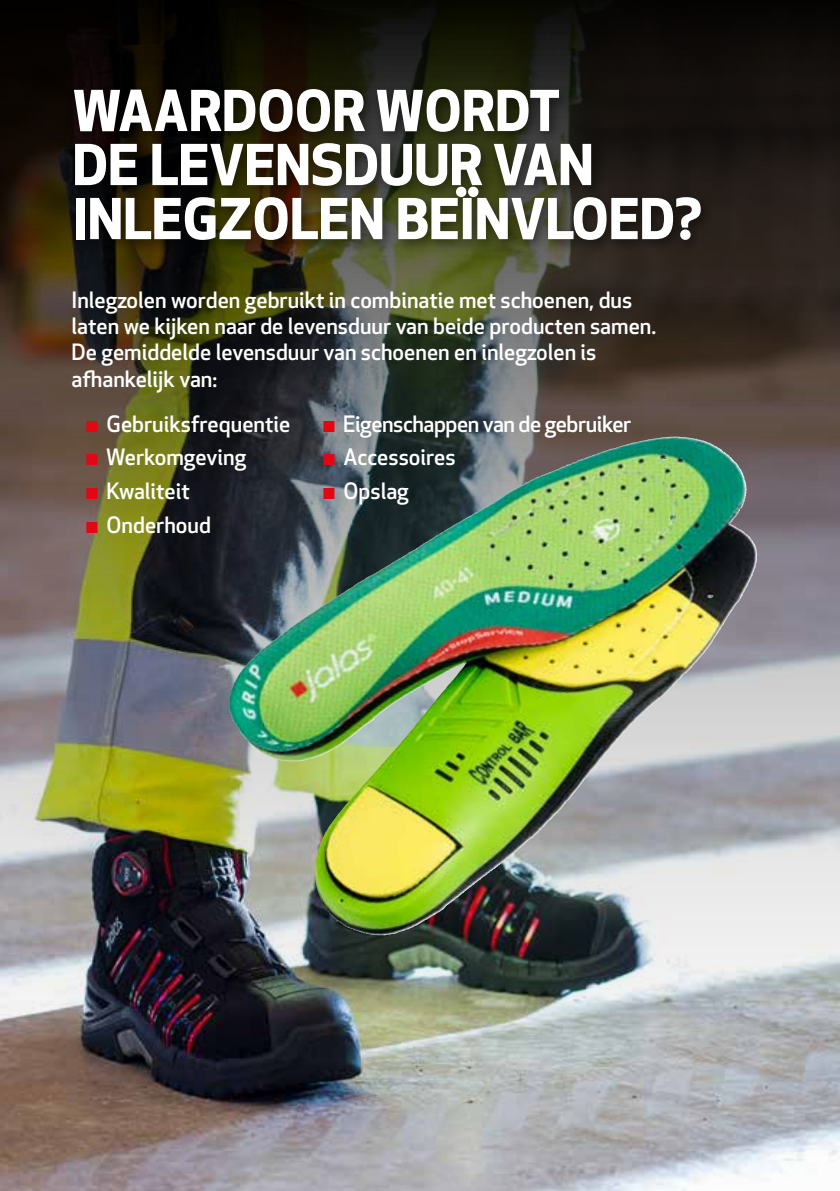
<style>
.page{position:relative;width:840px;height:1191px;background:#fff}
.page>*{position:absolute;margin:0;border:0;box-sizing:border-box;transform-origin:0 0}
.t1{font:700 55px/54px "Apex New";color:#fff}
.t2{font:500 22px/26.4px "Apex New";color:#fff}
.t3{font:500 22px "Apex New";letter-spacing:-.02em;color:#fff}
.s1{font-weight:400;color:#e30613}
</style>
<div class="page">
<svg style="left:839px;top:0;width:1px;height:17px"></svg>
<img style="left:0;top:0;width:839px;height:1191px">
<div style="left:67px;top:82px;width:647px;height:172px;background:#000;opacity:.5"></div>
<img style="left:462px;top:438px;width:195px;height:82px">
<h1 class="t1" style="left:72px;top:81px;width:630px">WAARDOOR WORDT<br>DE LEVENSDUUR VAN<br>INLEGZOLEN BEÏNVLOED?</h1>
<p class="t2" style="left:71px;top:286px;width:586px">Inlegzolen worden gebruikt in combinatie met schoenen, dus laten we kijken naar de levensduur van beide producten samen.<br>De gemiddelde levensduur van schoenen en inlegzolen is afhankelijk van:</p>
<p class="t2" style="left:85px;top:410px;width:206px"><span class="s1">▪</span> Gebruiksfrequentie</p>
<p class="t3" style="left:322px;top:409px;width:310px"><span class="s1">▪</span> Eigenschappen van de gebruiker</p>
<p class="t2" style="left:85px;top:443px;width:162px"><span class="s1">▪</span> Werkomgeving</p>
<p class="t2" style="left:322px;top:444px;width:135px"><span class="s1">▪</span> Accessoires</p>
<p class="t2" style="left:85px;top:477px;width:106px"><span class="s1">▪</span> Kwaliteit</p>
<p class="t2" style="left:322px;top:478px;width:88px"><span class="s1">▪</span> Opslag</p>
<p class="t2" style="left:85px;top:511px;width:127px"><span class="s1">▪</span> Onderhoud</p>
</div>
